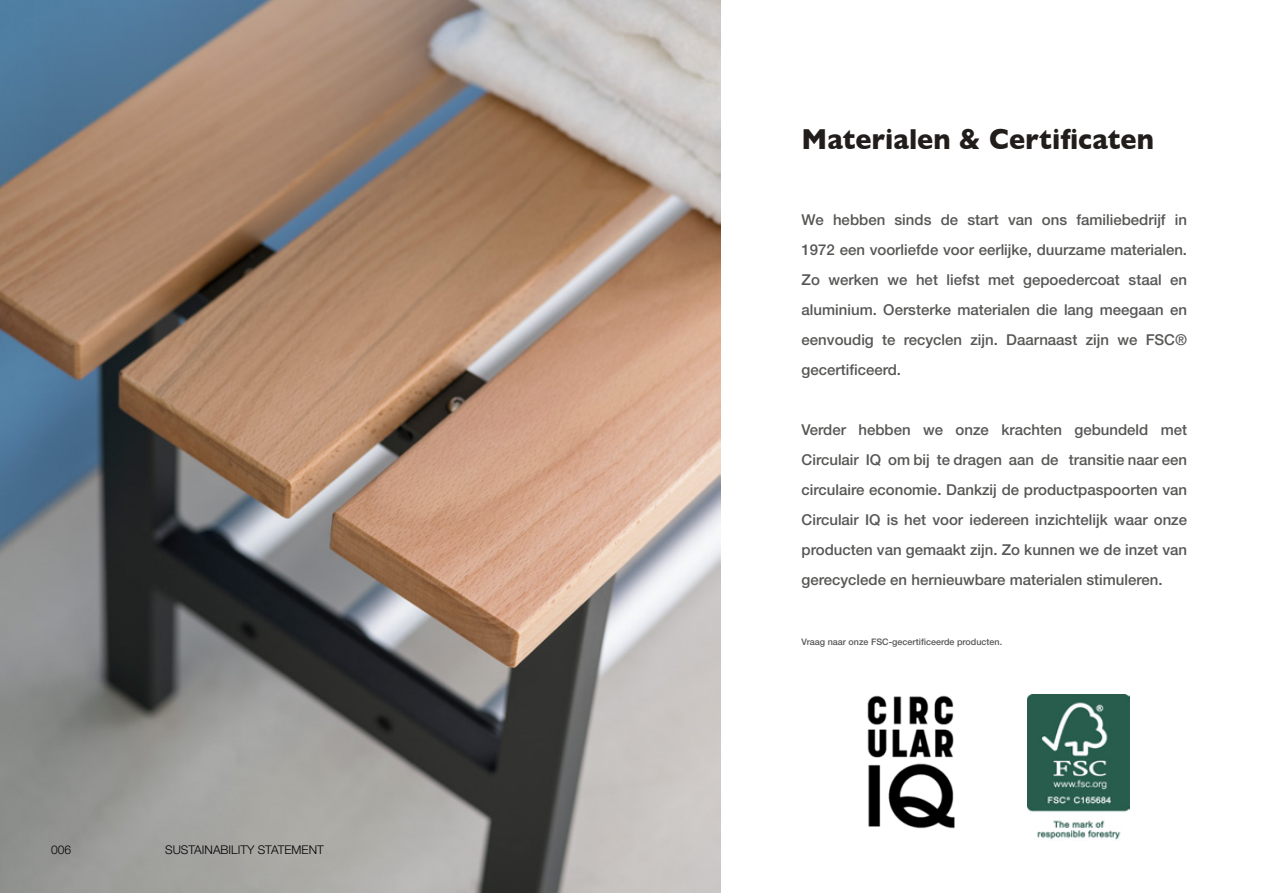
<style>
.page{position:relative;width:1263px;height:893px;background:#fff}
.page>*{position:absolute;margin:0;border:0;box-sizing:border-box;transform-origin:0 0}
.t1{font:700 29.4px "Gill Sans";letter-spacing:.005em;color:#211d1b;scale:.92 1}
.t2{font:500 15px/30px "Helvetica Neue";color:#575756;text-align:justify}
.t3{font:300 12px "Helvetica Neue";color:#000}
.t4{font:500 9px "Helvetica Neue";color:#575756}
</style>
<div class="page">
<img style="left:0;top:0;width:721px;height:893px">
<img style="left:867px;top:695px;width:88px;height:134px">
<img style="left:1027px;top:694px;width:103px;height:146px">
<p class="t3" style="left:51px;top:840px;width:22px">006</p>
<p class="t3" style="left:165px;top:840px;width:160px">SUSTAINABILITY STATEMENT</p>
<h1 class="t1" style="left:801px;top:116px;width:384px">Materialen &amp; Certificaten</h1>
<p class="t2" style="left:801px;top:204px;width:387px">We hebben sinds de start van ons familiebedrijf in 1972 een voorliefde voor eerlijke, duurzame materialen.<br>Zo werken we het liefst met gepoedercoat staal en aluminium. Oersterke materialen die lang meegaan en eenvoudig te recyclen zijn. Daarnaast zijn we FSC® gecertificeerd.</p>
<p class="t2" style="left:801px;top:414px;width:387px">Verder hebben we onze krachten gebundeld met Circulair IQ om bij te dragen aan de transitie naar een circulaire economie. Dankzij de productpaspoorten van Circulair IQ is het voor iedereen inzichtelijk waar onze producten van gemaakt zijn. Zo kunnen we de inzet van gerecyclede en hernieuwbare materialen stimuleren.</p>
<p class="t4" style="left:801px;top:635px;width:202px">Vraag naar onze FSC-gecertificeerde producten.</p>
</div>
